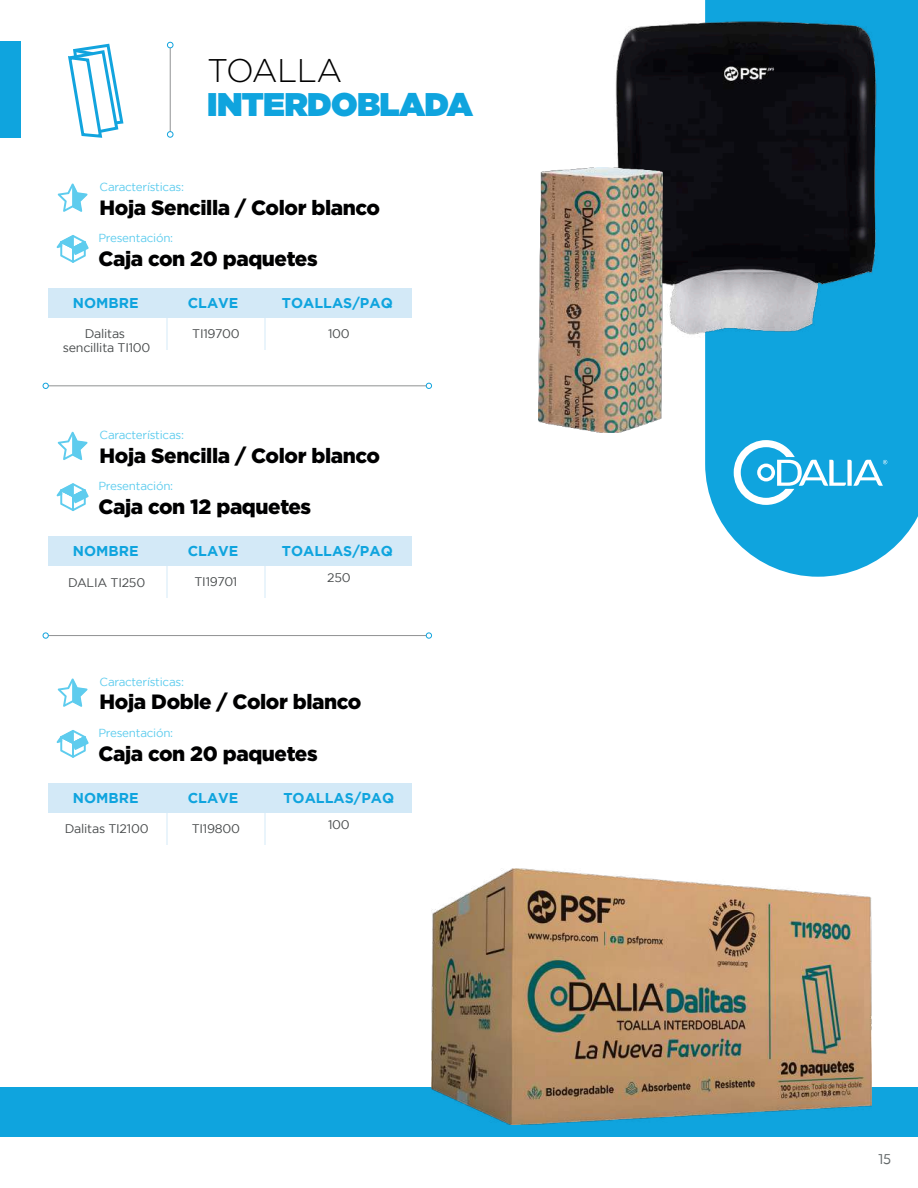
<style>
.page{position:relative;width:918px;height:1188px;background:#fff}
.page>*{position:absolute;margin:0;border:0;box-sizing:border-box;transform-origin:0 0}
.t1{font:900 32.7px "Gotham";letter-spacing:-.02em;color:#0fa4de}
.t2{font:300 32.7px "Gotham";letter-spacing:-.02em;color:#000001}
.t3{font:900 20.7px "Gotham";letter-spacing:-.02em;color:#000001}
.t4{font:15px "Causten";color:#626768}
.t5{font:700 14.25px "Gotham";color:#0fa4de}
.t6{font:12.45px/13.5px "Gotham";letter-spacing:-.02em;color:#474a4b;text-align:center}
.t7{font:11.7px "Gotham";letter-spacing:-.02em;color:#5eccee}
</style>
<div class="page">
<div style="left:0;top:1087px;width:918px;height:49px;background:#0fa4de"></div>
<div style="left:0;top:41px;width:21px;height:97px;background:#0fa4de"></div>
<hr style="left:167px;top:289px;width:1px;height:60px;background:#d3e9f7">
<hr style="left:264px;top:289px;width:1px;height:60px;background:#d3e9f7">
<div style="left:48px;top:288px;width:364px;height:30px;background:#d3e9f7"></div>
<svg style="left:57px;top:235px;width:32px;height:28px"></svg>
<svg style="left:58px;top:183px;width:30px;height:29px"></svg>
<svg style="left:705px;top:0;width:213px;height:577px;background:#2dafe2"></svg>
<hr style="left:46px;top:386px;width:383px;height:1px;background:#909293">
<svg style="left:43px;top:383px;width:6px;height:6px"></svg>
<svg style="left:426px;top:383px;width:6px;height:6px"></svg>
<hr style="left:170px;top:45px;width:1px;height:89px;background:#909293">
<svg style="left:167px;top:131px;width:6px;height:6px"></svg>
<svg style="left:167px;top:42px;width:6px;height:6px"></svg>
<svg style="left:734px;top:440px;width:153px;height:65px"></svg>
<hr style="left:167px;top:537px;width:1px;height:61px;background:#d3e9f7">
<hr style="left:264px;top:537px;width:1px;height:61px;background:#d3e9f7">
<div style="left:48px;top:536px;width:364px;height:30px;background:#d3e9f7"></div>
<svg style="left:57px;top:483px;width:32px;height:28px"></svg>
<svg style="left:58px;top:432px;width:30px;height:28px"></svg>
<hr style="left:46px;top:635px;width:383px;height:1px;background:#909293">
<svg style="left:43px;top:633px;width:6px;height:5px"></svg>
<svg style="left:426px;top:633px;width:6px;height:5px"></svg>
<hr style="left:167px;top:784px;width:1px;height:60px;background:#d3e9f7">
<hr style="left:264px;top:784px;width:1px;height:60px;background:#d3e9f7">
<div style="left:48px;top:783px;width:364px;height:30px;background:#d3e9f7"></div>
<svg style="left:57px;top:730px;width:32px;height:28px"></svg>
<svg style="left:58px;top:678px;width:30px;height:29px"></svg>
<svg style="left:68px;top:43px;width:56px;height:95px"></svg>
<img style="left:432px;top:868px;width:440px;height:256px">
<img style="left:615px;top:0;width:298px;height:366px">
<img style="left:538px;top:167px;width:124px;height:266px">
<h1 class="t2" style="left:207px;top:53px;width:137px">TOALLA</h1>
<h1 class="t1" style="left:207px;top:81px;width:267px">INTERDOBLADA</h1>
<p class="t7" style="left:100px;top:180px;width:86px">Características:</p>
<p class="t3" style="left:100px;top:195px;width:282px">Hoja Sencilla / Color blanco</p>
<p class="t7" style="left:98px;top:231px;width:76px">Presentación:</p>
<p class="t3" style="left:98px;top:247px;width:221px">Caja con 20 paquetes</p>
<p class="t5" style="left:73px;top:294px;width:67px">NOMBRE</p>
<p class="t5" style="left:188px;top:294px;width:52px">CLAVE</p>
<p class="t6" style="left:63px;top:327px;width:89px">Dalitas sencillita TI100</p>
<p class="t6" style="left:192px;top:327px;width:49px">TI19700</p>
<p class="t5" style="left:282px;top:294px;width:112px">TOALLAS/PAQ</p>
<p class="t6" style="left:328px;top:327px;width:23px">100</p>
<p class="t7" style="left:100px;top:428px;width:86px">Características:</p>
<p class="t3" style="left:100px;top:443px;width:282px">Hoja Sencilla / Color blanco</p>
<p class="t7" style="left:98px;top:480px;width:76px">Presentación:</p>
<p class="t3" style="left:98px;top:495px;width:214px">Caja con 12 paquetes</p>
<p class="t5" style="left:73px;top:543px;width:67px">NOMBRE</p>
<p class="t5" style="left:188px;top:543px;width:52px">CLAVE</p>
<p class="t6" style="left:68px;top:575px;width:79px">DALIA TI250</p>
<p class="t6" style="left:194px;top:575px;width:44px">TI19701</p>
<p class="t5" style="left:282px;top:543px;width:112px">TOALLAS/PAQ</p>
<p class="t6" style="left:327px;top:571px;width:25px">250</p>
<p class="t7" style="left:100px;top:675px;width:86px">Características:</p>
<p class="t3" style="left:100px;top:690px;width:263px">Hoja Doble / Color blanco</p>
<p class="t7" style="left:98px;top:726px;width:76px">Presentación:</p>
<p class="t3" style="left:98px;top:741px;width:221px">Caja con 20 paquetes</p>
<p class="t5" style="left:73px;top:789px;width:67px">NOMBRE</p>
<p class="t5" style="left:188px;top:789px;width:52px">CLAVE</p>
<p class="t6" style="left:65px;top:822px;width:85px">Dalitas TI2100</p>
<p class="t6" style="left:192px;top:821px;width:50px">TI19800</p>
<p class="t5" style="left:283px;top:789px;width:112px">TOALLAS/PAQ</p>
<p class="t6" style="left:328px;top:817px;width:23px">100</p>
<p class="t4" style="left:879px;top:1151px;width:14px">15</p>
</div>
